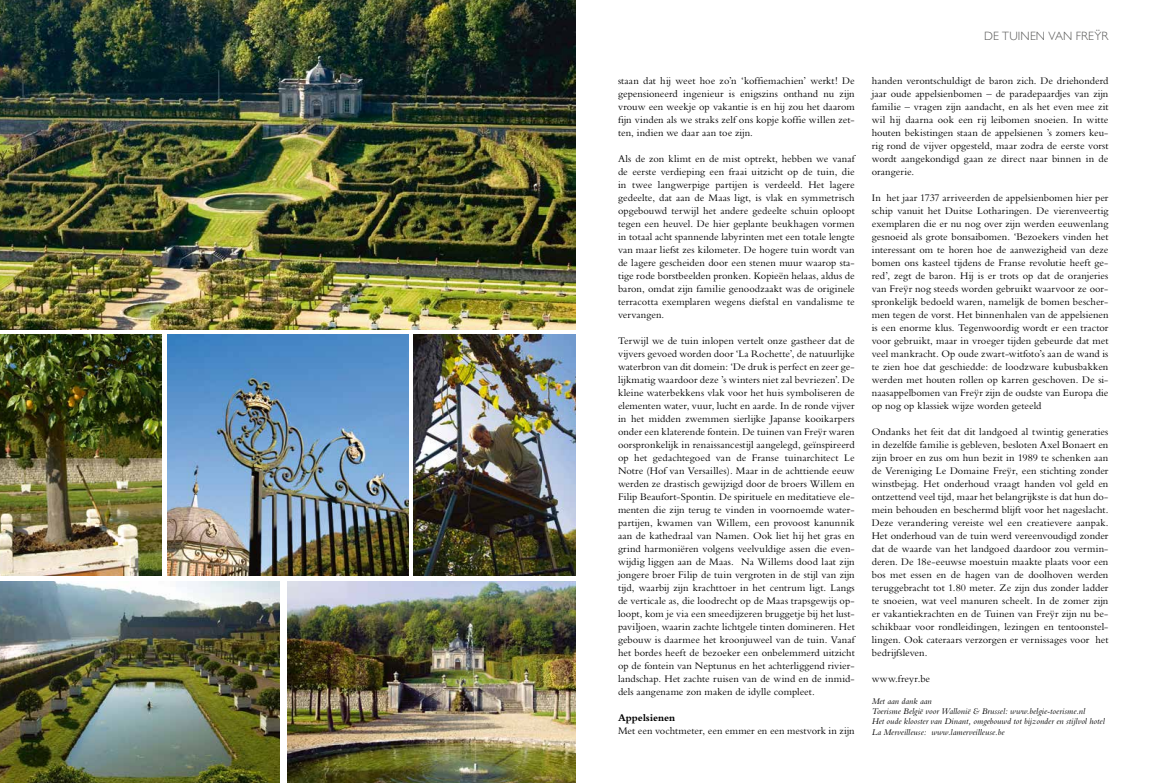
<style>
.page{position:relative;width:1151px;height:783px;background:#fff}
.page>*{position:absolute;margin:0;border:0;box-sizing:border-box;transform-origin:0 0}
.t1{font:300 12px "Gill Sans";letter-spacing:.01em;color:#575756}
.t2{font:10.5px/13px "Bembo";letter-spacing:.005em;color:#000;text-align:justify}
.t3{font:10.5px "Bembo";letter-spacing:.03em;color:#000}
.t4{font:700 10.5px "Bembo";letter-spacing:.005em;color:#000}
.t5{font:italic 9px/10.3px "Bembo";letter-spacing:.005em;color:#000}
</style>
<div class="page">
<img style="left:0;top:0;width:575px;height:329px">
<img style="left:0;top:334px;width:162px;height:241px">
<img style="left:167px;top:334px;width:241px;height:241px">
<img style="left:414px;top:334px;width:161px;height:241px">
<img style="left:288px;top:581px;width:287px;height:201px">
<img style="left:0;top:581px;width:279px;height:201px">
<p class="t1" style="left:984px;top:26px;width:126px">DE TUINEN VAN FREŸR</p>
<p class="t2" style="left:618px;top:74px;width:238px">staan dat hij weet hoe zo’n ‘koffiemachien’ werkt! De gepensioneerd ingenieur is enigszins onthand nu zijn vrouw een weekje op vakantie is en hij zou het daarom fijn vinden als we straks zelf ons kopje koffie willen zet&shy;ten, indien we daar aan toe zijn.</p>
<p class="t2" style="left:618px;top:152px;width:238px">Als de zon klimt en de mist optrekt, hebben we vanaf de eerste verdieping een fraai uitzicht op de tuin, die in twee langwerpige partijen is verdeeld. Het lagere gedeelte, dat aan de Maas ligt, is vlak en symmetrisch opgebouwd terwijl het andere gedeelte schuin oploopt tegen een heuvel. De hier geplante beukhagen vormen in totaal acht spannende labyrinten met een totale lengte van maar liefst zes kilometer. De hogere tuin wordt van de lagere gescheiden door een stenen muur waarop sta&shy;tige rode borstbeelden pronken. Kopieën helaas, aldus de baron, omdat zijn familie genoodzaakt was de originele terracotta exemplaren wegens diefstal en vandalisme te vervangen.</p>
<p class="t2" style="left:618px;top:334px;width:238px">Terwijl we de tuin inlopen vertelt onze gastheer dat de vijvers gevoed worden door ‘La Rochette’, de natuurlijke waterbron van dit domein: ‘De druk is perfect en zeer ge&shy;lijkmatig waardoor deze ’s winters niet zal bevriezen’. De kleine waterbekkens vlak voor het huis symboliseren de elementen water, vuur, lucht en aarde. In de ronde vijver in het midden zwemmen sierlijke Japanse kooikarpers onder een klaterende fontein. De tuinen van Freÿr waren oorspronkelijk in renaissancestijl aangelegd, geïnspireerd op het gedachtegoed van de Franse tuinarchitect Le Notre (Hof van Versailles). Maar in de achttiende eeuw werden ze drastisch gewijzigd door de broers Willem en Filip Beaufort-Spontin. De spirituele en meditatieve ele&shy;menten die zijn terug te vinden in voornoemde water&shy;partijen, kwamen van Willem, een provoost kanunnik aan de kathedraal van Namen. Ook liet hij het gras en grind harmoniëren volgens veelvuldige assen die even&shy;wijdig liggen aan de Maas. Na Willems dood laat zijn jongere broer Filip de tuin vergroten in de stijl van zijn tijd, waarbij zijn krachttoer in het centrum ligt. Langs de verticale as, die loodrecht op de Maas trapsgewijs op&shy;loopt, kom je via een smeedijzeren bruggetje bij het lust&shy;paviljoen, waarin zachte lichtgele tinten domineren. Het gebouw is daarmee het kroonjuweel van de tuin. Vanaf het bordes heeft de bezoeker een onbelemmerd uitzicht op de fontein van Neptunus en het achterliggend rivier&shy;landschap. Het zachte ruisen van de wind en de inmid&shy;dels aangename zon maken de idylle compleet.</p>
<p class="t4" style="left:618px;top:712px;width:59px">Appelsienen</p>
<p class="t2" style="left:618px;top:724px;width:238px">Met een vochtmeter, een emmer en een mestvork in zijn</p>
<p class="t2" style="left:872px;top:74px;width:238px">handen verontschuldigt de baron zich. De driehonderd jaar oude appelsienbomen – de paradepaardjes van zijn familie – vragen zijn aandacht, en als het even mee zit wil hij daarna ook een rij leibomen snoeien. In witte houten bekistingen staan de appelsienen ’s zomers keu&shy;rig rond de vijver opgesteld, maar zodra de eerste vorst wordt aangekondigd gaan ze direct naar binnen in de orangerie.</p>
<p class="t2" style="left:872px;top:191px;width:238px">In het jaar 1737 arriveerden de appelsienbomen hier per schip vanuit het Duitse Lotharingen. De vierenveertig exemplaren die er nu nog over zijn werden eeuwenlang gesnoeid als grote bonsaibomen. ‘Bezoekers vinden het interessant om te horen hoe de aanwezigheid van deze bomen ons kasteel tijdens de Franse revolutie heeft ge&shy;red’, zegt de baron. Hij is er trots op dat de oranjeries van Freÿr nog steeds worden gebruikt waarvoor ze oor&shy;spronkelijk bedoeld waren, namelijk de bomen bescher&shy;men tegen de vorst. Het binnenhalen van de appelsienen is een enorme klus. Tegenwoordig wordt er een tractor voor gebruikt, maar in vroeger tijden gebeurde dat met veel mankracht. Op oude zwart-witfoto’s aan de wand is te zien hoe dat geschiedde: de loodzware kubusbakken werden met houten rollen op karren geschoven. De si&shy;naasappelbomen van Freÿr zijn de oudste van Europa die op nog op klassiek wijze worden geteeld</p>
<p class="t2" style="left:872px;top:425px;width:238px">Ondanks het feit dat dit landgoed al twintig generaties in dezelfde familie is gebleven, besloten Axel Bonaert en zijn broer en zus om hun bezit in 1989 te schenken aan de Vereniging Le Domaine Freÿr, een stichting zonder winstbejag. Het onderhoud vraagt handen vol geld en ontzettend veel tijd, maar het belangrijkste is dat hun do&shy;mein behouden en beschermd blijft voor het nageslacht.<br>Deze verandering vereiste wel een creatievere aanpak.<br>Het onderhoud van de tuin werd vereenvoudigd zonder dat de waarde van het landgoed daardoor zou vermin&shy;deren. De 18e-eeuwse moestuin maakte plaats voor een bos met essen en de hagen van de doolhoven werden teruggebracht tot 1.80 meter. Ze zijn dus zonder ladder te snoeien, wat veel manuren scheelt. In de zomer zijn er vakantiekrachten en de Tuinen van Freÿr zijn nu be&shy;schikbaar voor rondleidingen, lezingen en tentoonstel&shy;lingen. Ook cateraars verzorgen er vernissages voor het bedrijfsleven.</p>
<p class="t3" style="left:872px;top:672px;width:60px">www.freyr.be</p>
<p class="t5" style="left:872px;top:695px;width:234px">Met aan dank aan<br>Toerisme België voor Wallonië &amp; Brussel: www.belgie-toerisme.nl<br>Het oude klooster van Dinant, omgebouwd tot bijzonder en stijlvol hotel La Merveilleuse: www.lamerveilleuse.be</p>
</div>
